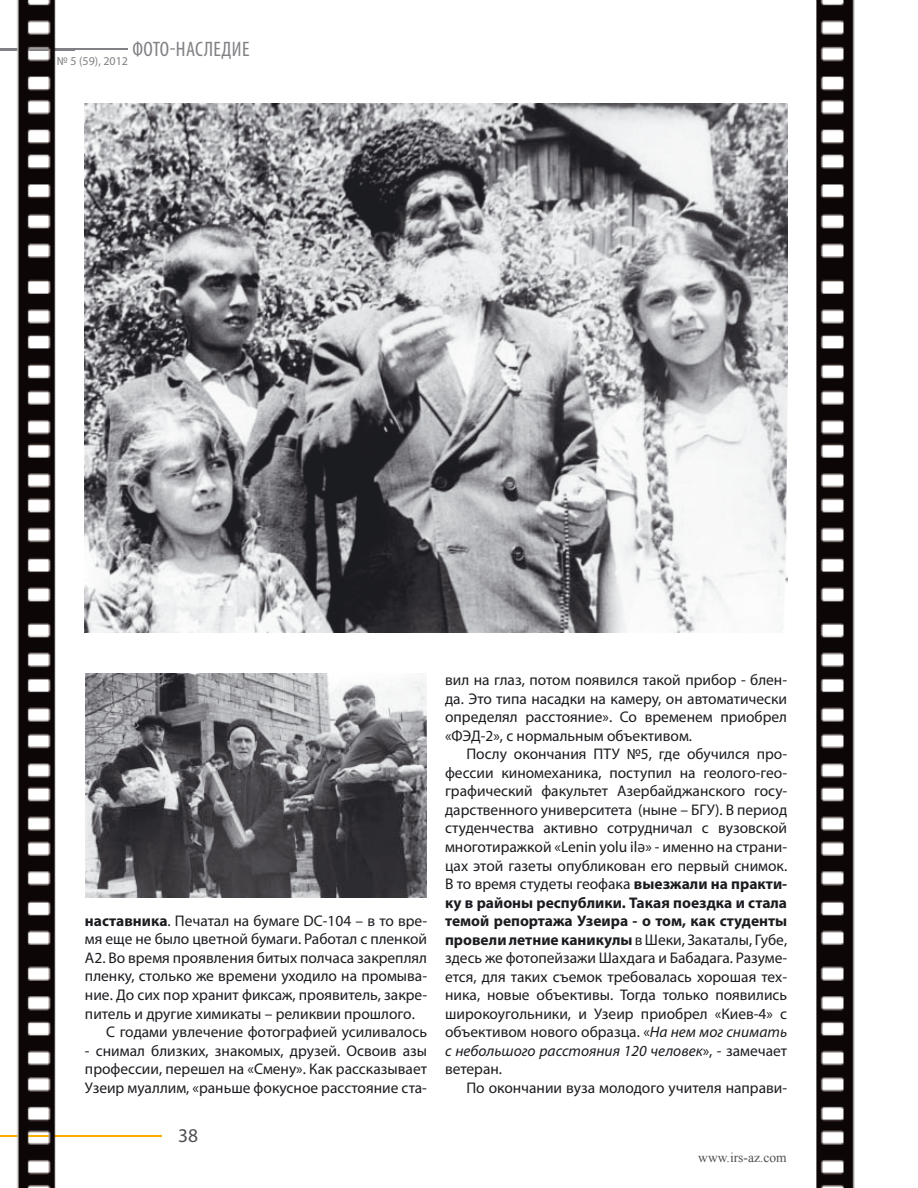
<style>
.page{position:relative;width:918px;height:1188px;background:#fff}
.page>*{position:absolute;margin:0;border:0;box-sizing:border-box;transform-origin:0 0}
.t1{font:condensed 21px "Myriad Pro";letter-spacing:.02em;color:#818084}
.t2{font:19.5px "Myriad Pro";color:#504e53}
.t3{font:15.45px/18.6px "Myriad Pro";color:#1b1c20;text-align:justify}
.t4{font:13.5px "Times New Roman";color:#504e53}
.t5{font:12px "Myriad Pro";color:#818084}
.s1{font-weight:700}
.s2{font-family:"PT Sans"}
.s3{font-style:italic}
</style>
<div class="page">
<hr style="left:0;top:49px;width:128px;height:1px;background:#818084">
<hr style="left:0;top:1135px;width:162px;height:2px;background:#f7ae00">
<img style="left:0;top:0;width:75px;height:1188px">
<img style="left:0;top:49px;width:75px;height:1px">
<img style="left:58px;top:57px;width:17px;height:10px">
<img style="left:0;top:1135px;width:75px;height:2px">
<img style="left:816px;top:0;width:39px;height:1188px">
<img style="left:85px;top:674px;width:342px;height:223px">
<img style="left:85px;top:104px;width:702px;height:529px">
<h1 class="t1" style="left:79px;top:42px;width:172px"><sub>(59),</sub> <sub>2012</sub> ФОТО-НАСЛЕДИЕ</h1>
<p class="t5" style="left:57px;top:57px;width:21px">№ 5</p>
<p class="t3" style="left:85px;top:913px;width:344px"><span class="s1">н аставника</span>. Печатал на бумаге DC-104 – в то вре-</p>
<p class="t3" style="left:85px;top:931px;width:344px">мя еще не было цветной бумаги. Работал с пленкой</p>
<p class="t3" style="left:85px;top:950px;width:344px">А2. Во время проявления битых полчаса закреплял</p>
<p class="t3" style="left:85px;top:968px;width:344px">пленку, столько же времени уходило на промыва-</p>
<p class="t3" style="left:85px;top:987px;width:344px">ние. До сих пор хранит фиксаж, проявитель, закре-</p>
<p class="t3" style="left:85px;top:1005px;width:331px">питель и другие химикаты – реликвии прошлого.</p>
<p class="t3" style="left:106px;top:1024px;width:322px">С годами увлечение фотографией усиливалось</p>
<p class="t3" style="left:85px;top:1042px;width:344px">- снимал близких, знакомых, друзей. Освоив азы профессии, перешел на «Смену». Как рассказывает Узеир муаллим, «раньше фокусное расстояние ста-</p>
<p class="t2" style="left:178px;top:1128px;width:22px">38</p>
<p class="t3" style="left:445px;top:672px;width:344px">вил на глаз, потом появился такой прибор - блен&shy;да. Это типа насадки на камеру, он автоматически определял расстояние». Со временем приобрел «ФЭД-2», с нормальным объективом.</p>
<p class="t3" style="left:445px;top:746px;width:344px;text-indent:21px">Послу окончания ПТУ №5, где обучился про&shy;фессии киномеханика, поступил на геолого-гео&shy;графический факультет Азербайджанского госу&shy;дарственного университета (ныне – БГУ). В период студенчества активно сотрудничал с вузовской многотиражкой «Lenin yolu il<span class="s2">ә</span>» - именно на страни&shy;цах этой газеты опубликован его первый снимок.<br>В то время студеты геофака <span class="s1">выезжали на практи&shy;ку в районы республики. Такая поездка и стала темой репортажа Узеира - о том, как студенты провели летние каникулы</span> в Шеки, Закаталы, Губе, здесь же фотопейзажи Шахдага и Бабадага. Разуме&shy;ется, для таких съемок требовалась хорошая тех&shy;ника, новые объективы. Тогда только появились широкоугольники, и Узеир приобрел «Киев-4» с объективом нового образца. «<span class="s3">На нем мог снимать с небольшого расстояния 120 человек</span>», - замечает ветеран.</p>
<p class="t3" style="left:466px;top:1080px;width:322px">По окончании вуза молодого учителя направи-</p>
<p class="t4" style="left:698px;top:1150px;width:90px">www.irs-az.com</p>
</div>
